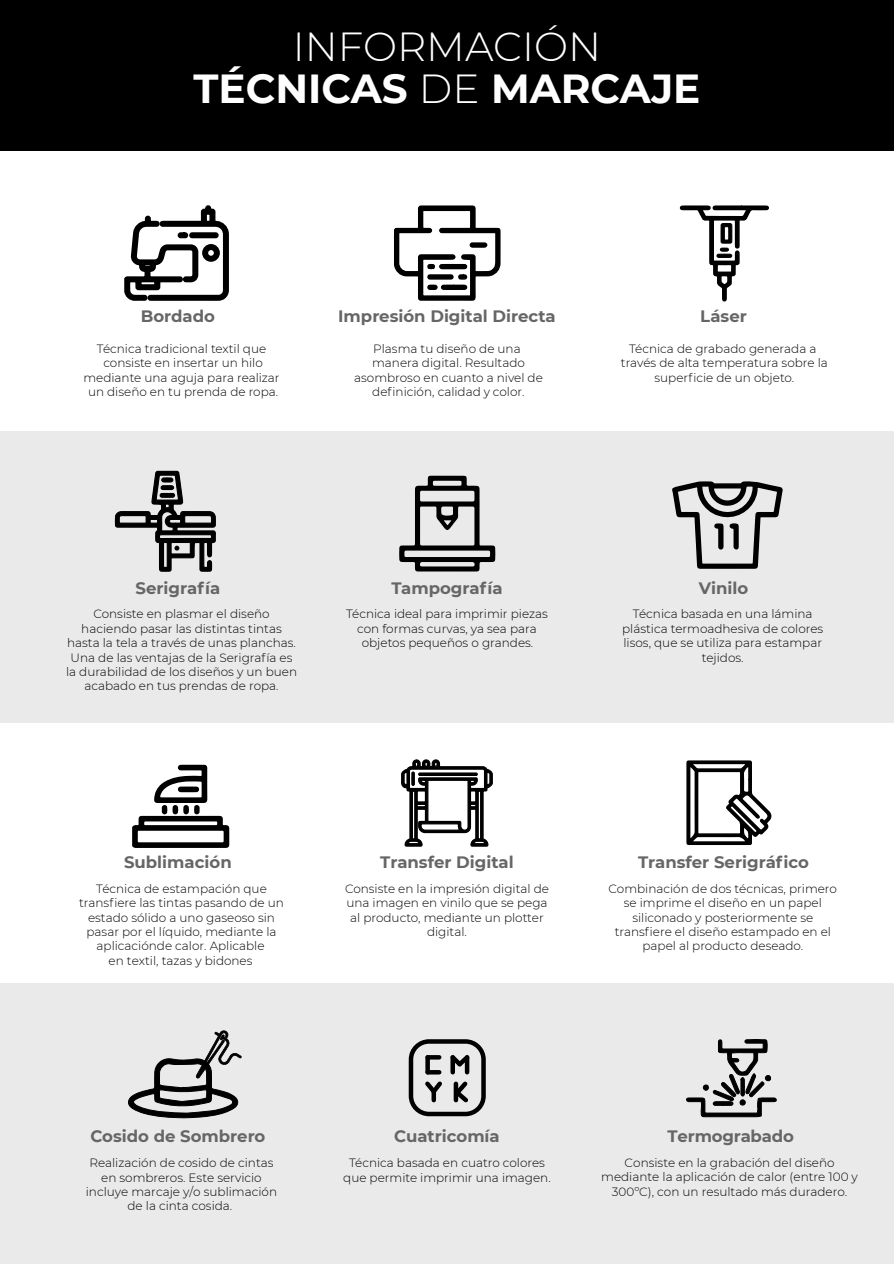
<style>
.page{position:relative;width:894px;height:1264px;background:#fff}
.page>*{position:absolute;margin:0;border:0;box-sizing:border-box;transform-origin:0 0}
.t1{font:700 40.5px/42.5px "Montserrat";color:#fff;text-align:center}
.t2{font:700 16.5px "Montserrat";color:#666}
.t3{font:300 12px/14.4px "Montserrat";color:#000;text-align:center}
.s1{font-weight:300}
</style>
<div class="page">
<div style="left:0;top:431px;width:893px;height:291px;background:#eaeaea"></div>
<div style="left:0;top:983px;width:893px;height:280px;background:#eaeaea"></div>
<div style="left:0;top:0;width:893px;height:150px;background:#000"></div>
<svg style="left:122px;top:150px;width:109px;height:151px"></svg>
<svg style="left:679px;top:205px;width:90px;height:97px"></svg>
<svg style="left:114px;top:470px;width:102px;height:102px"></svg>
<svg style="left:672px;top:481px;width:111px;height:88px"></svg>
<svg style="left:132px;top:764px;width:97px;height:84px"></svg>
<svg style="left:394px;top:205px;width:107px;height:366px"></svg>
<svg style="left:128px;top:1030px;width:113px;height:89px"></svg>
<svg style="left:408px;top:1039px;width:77px;height:77px"></svg>
<svg style="left:401px;top:759px;width:92px;height:88px"></svg>
<svg style="left:686px;top:760px;width:91px;height:358px"></svg>
<h1 class="t1" style="left:193px;top:23px;width:508px"><span class="s1">INFORMACIÓN<br></span>TÉCNICAS <span class="s1">DE</span> MARCAJE</h1>
<h2 class="t2" style="left:141px;top:305px;width:76px">Bordado</h2>
<h2 class="t2" style="left:338px;top:305px;width:219px">Impresión Digital Directa</h2>
<h2 class="t2" style="left:700px;top:305px;width:48px">Láser</h2>
<p class="t3" style="left:83px;top:341px;width:198px">Técnica tradicional textil que consiste en insertar un hilo mediante una aguja para realizar un diseño en tu prenda de ropa.</p>
<p class="t3" style="left:354px;top:341px;width:190px">Plasma tu diseño de una manera digital. Resultado asombroso en cuanto a nivel de definición, calidad y color.</p>
<p class="t3" style="left:620px;top:341px;width:208px">Técnica de grabado generada a través de alta temperatura sobre la superficie de un objeto.</p>
<h2 class="t2" style="left:135px;top:576px;width:86px">Serigrafía</h2>
<h2 class="t2" style="left:391px;top:576px;width:113px">Tampografía</h2>
<h2 class="t2" style="left:698px;top:576px;width:51px">Vinilo</h2>
<p class="t3" style="left:66px;top:606px;width:232px">Consiste en plasmar el diseño haciendo pasar las distintas tintas hasta la tela a través de unas planchas.<br>Una de las ventajas de la Serigrafía es la durabilidad de los diseños y un buen acabado en tus prendas de ropa.</p>
<p class="t3" style="left:346px;top:606px;width:203px">Técnica ideal para imprimir piezas con formas curvas, ya sea para objetos pequeños o grandes.</p>
<p class="t3" style="left:622px;top:606px;width:202px">Técnica basada en una lámina plástica termoadhesiva de colores lisos, que se utiliza para estampar tejidos.</p>
<h2 class="t2" style="left:124px;top:850px;width:109px">Sublimación</h2>
<h2 class="t2" style="left:380px;top:850px;width:135px">Transfer Digital</h2>
<h2 class="t2" style="left:638px;top:850px;width:172px">Transfer Serigráfico</h2>
<p class="t3" style="left:79px;top:880px;width:206px">Técnica de estampación que transfiere las tintas pasando de un estado sólido a uno gaseoso sin pasar por el líquido, mediante la aplicaciónde calor. Aplicable<br>en textil, tazas y bidones</p>
<p class="t3" style="left:345px;top:880px;width:205px">Consiste en la impresión digital de una imagen en vinilo que se pega al producto, mediante un plotter digital.</p>
<p class="t3" style="left:608px;top:880px;width:230px">Combinación de dos técnicas, primero se imprime el diseño en un papel siliconado y posteriormente se transfiere el diseño estampado en el papel al producto deseado.</p>
<h2 class="t2" style="left:90px;top:1124px;width:176px">Cosido de Sombrero</h2>
<h2 class="t2" style="left:394px;top:1124px;width:107px">Cuatricomía</h2>
<p class="t3" style="left:86px;top:1155px;width:193px">Realización de cosido de cintas en sombreros. Este servicio incluye marcaje y/o sublimación de la cinta cosida.</p>
<p class="t3" style="left:343px;top:1155px;width:209px">Técnica basada en cuatro colores que permite imprimir una imagen.</p>
<h2 class="t2" style="left:667px;top:1124px;width:128px">Termograbado</h2>
<p class="t3" style="left:601px;top:1154px;width:258px">Consiste en la grabación del diseño mediante la aplicación de calor (entre 100 y<br>300ºC), con un resultado más duradero.</p>
</div>
